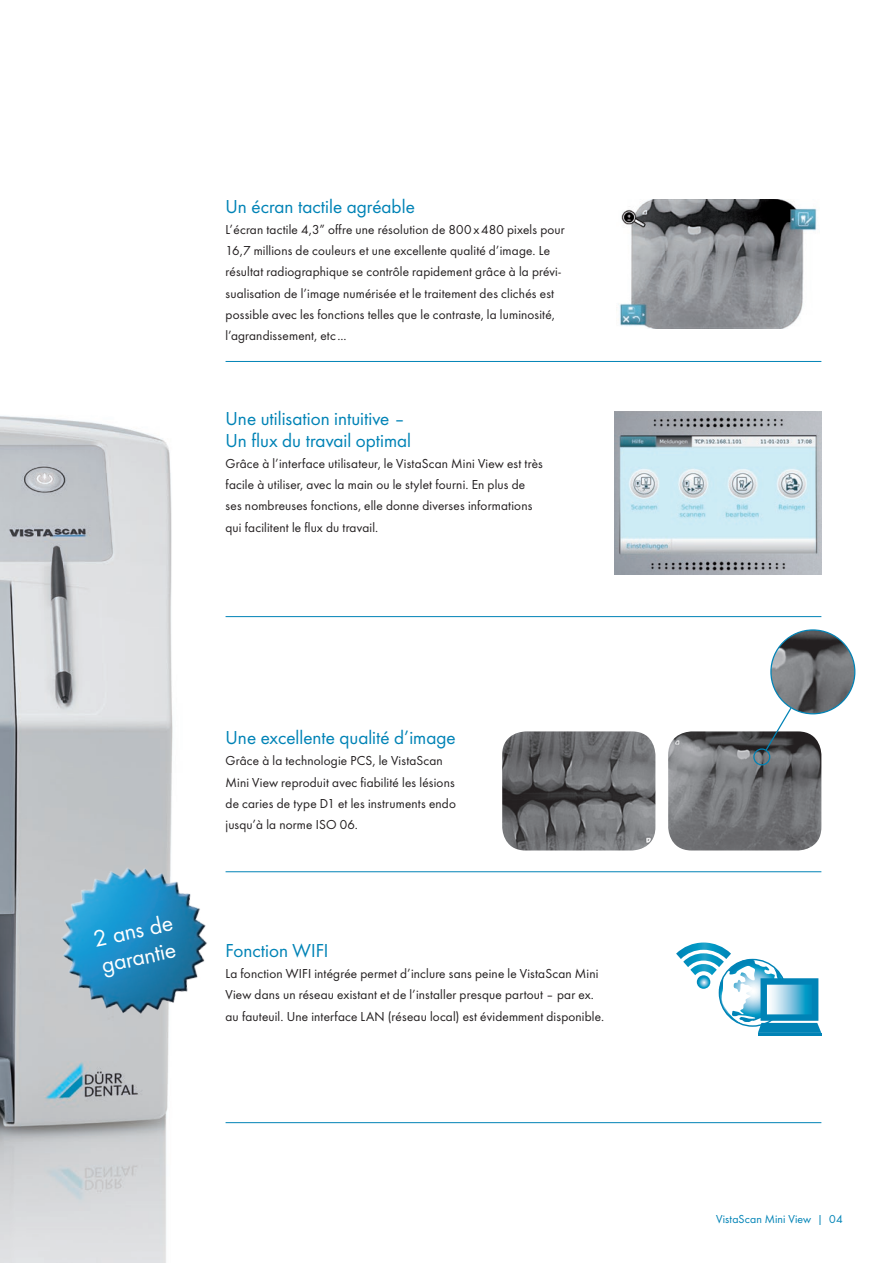
<style>
.page{position:relative;width:881px;height:1263px;background:#fff}
.page>*{position:absolute;margin:0;border:0;box-sizing:border-box;transform-origin:0 0}
.t1{font:24px/27px "Futura TOT Boo";color:#fff}
.t2{font:19.5px/21.3px "Futura TOT Boo";color:#0083b6}
.t3{font:13.5px/21.3px "Futura TOT Boo";letter-spacing:.015em;color:#231f20}
.t4{font:12px "Futura TOT Boo";letter-spacing:.01em;color:#0083b6}
</style>
<div class="page">
<img style="left:0;top:416px;width:230px;height:847px">
<hr style="left:757px;top:1033px;width:64px;height:2px;background:#0083b6">
<svg style="left:676px;top:942px;width:145px;height:91px"></svg>
<img style="left:770px;top:630px;width:84px;height:84px;border-radius:42px">
<img style="left:668px;top:731px;width:153px;height:119px">
<img style="left:502px;top:731px;width:153px;height:119px">
<svg style="left:764px;top:706px;width:28px;height:46px"></svg>
<div style="left:753px;top:748px;width:17px;height:17px;border:1px solid #0083b6;border-radius:50%"></div>
<img style="left:614px;top:411px;width:207px;height:163px">
<hr style="left:225px;top:616px;width:596px;height:1px;background:#0083b6">
<hr style="left:225px;top:871px;width:596px;height:1px;background:#0083b6">
<hr style="left:225px;top:1122px;width:596px;height:1px;background:#0083b6">
<hr style="left:225px;top:361px;width:596px;height:1px;background:#0083b6">
<img style="left:26px;top:838px;width:218px;height:205px">
<img style="left:618px;top:199px;width:199px;height:129px">
<h2 class="t2" style="left:225px;top:195px;width:191px">Un écran tactile agréable</h2>
<p class="t3" style="left:225px;top:219px;width:340px">L’écran tactile 4,3” offre une résolution de 800x480 pixels pour 16,7 millions de couleurs et une excellente qualité d’image. Le résultat radiographique se contrôle rapidement grâce à la prévi&shy;sualisation de l’image numérisée et le traitement des clichés est possible avec les fonctions telles que le contraste, la luminosité, l’agrandissement, etc ...</p>
<h2 class="t2" style="left:225px;top:408px;width:187px">Une utilisation intuitive –<br>Un flux du travail optimal</h2>
<p class="t3" style="left:225px;top:452px;width:319px">Grâce à l’interface utilisateur, le VistaScan Mini View est très facile à utiliser, avec la main ou le stylet fourni. En plus de ses nombreuses fonctions, elle donne diverses informations qui facilitent le flux du travail.</p>
<h1 class="t1" style="left:91px;top:925px;width:82px;rotate:-12deg">2 ans de garantie</h1>
<h2 class="t2" style="left:225px;top:727px;width:231px">Une excellente qualité d’image</h2>
<p class="t3" style="left:225px;top:750px;width:232px">Grâce à la technologie PCS, le VistaScan Mini View reproduit avec fiabilité les lésions de caries de type D1 et les instruments endo jusqu’à la norme ISO 06.</p>
<h2 class="t2" style="left:225px;top:939px;width:104px">Fonction WIFI</h2>
<p class="t3" style="left:225px;top:963px;width:380px">La fonction WIFI intégrée permet d’inclure sans peine le VistaScan Mini<br>View dans un réseau existant et de l’installer presque partout – par ex. au fauteuil. Une interface LAN (réseau local) est évidemment disponible.</p>
<p class="t4" style="left:715px;top:1211px;width:128px">VistaScan Mini View | 04</p>
</div>
